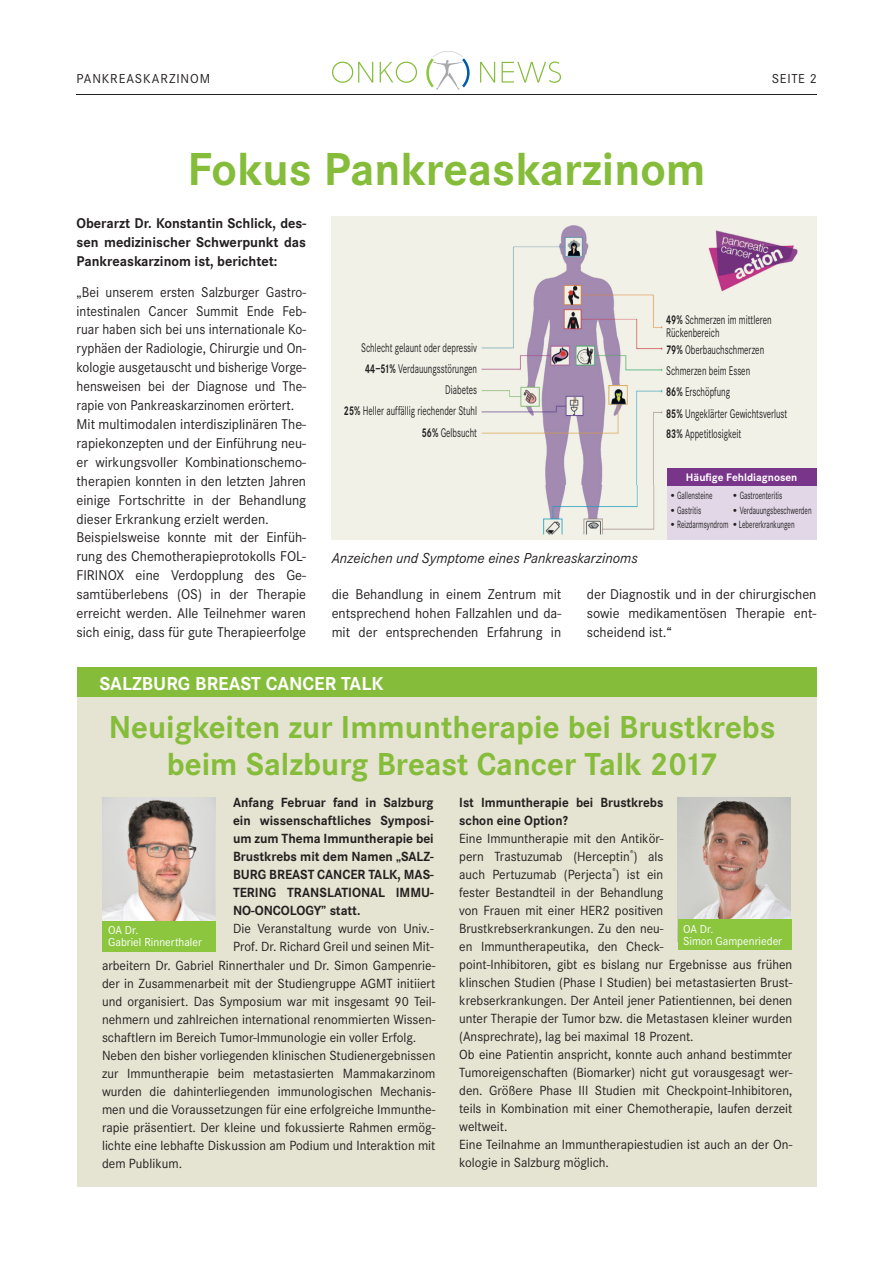
<style>
.page{position:relative;width:893px;height:1263px;background:#fff}
.page>*{position:absolute;margin:0;border:0;box-sizing:border-box;transform-origin:0 0}
.t1{font:700 48px "Corporate S";color:#85bd3b}
.t2{font:700 33px/36.8px "Corporate S";color:#85bd3b;text-align:center}
.t3{font:700 19.5px "Corporate S";color:#fff}
.t4{font:italic 15px "Corporate S";color:#231f20}
.t5{font:14.7px/18.9px "Corporate S";color:#231f20;scale:.93 1}
.t6{font:14.7px/18.9px "Corporate S";color:#231f20;text-align:justify}
.t7{font:700 14.7px/18.9px "Corporate S";color:#231f20;text-align:justify}
.t8{font:13.8px/18px "Corporate S";color:#231f20}
.t9{font:700 13.8px/18px "Corporate S";color:#231f20;text-align:justify}
.t10{font:700 13.8px/18px "Corporate S";color:#231f20;scale:.95 1}
.t11{font:13.5px "Corporate S";letter-spacing:.06em;color:#231f20}
.t12{font:13.05px/21.5px "Corporate S";color:#231f20;scale:.69 1}
.t13{font:12px/12px "Corporate S";color:#fff}
.t14{font:700 11.25px "Corporate S";color:#fff}
.t15{font:10.95px "Corporate S";color:#231f20;scale:.65 1}
.s1{font-weight:700}
.s2{font-size:10.65px}
</style>
<div class="page">
<img style="left:332px;top:217px;width:484px;height:322px">
<div style="left:77px;top:680px;width:739px;height:506px;background:#e5e3d1"></div>
<hr style="left:77px;top:94px;width:740px;height:1px;background:#231f20">
<svg style="left:332px;top:62px;width:85px;height:21px"></svg>
<svg style="left:480px;top:62px;width:81px;height:21px"></svg>
<svg style="left:426px;top:51px;width:44px;height:39px"></svg>
<div style="left:77px;top:667px;width:739px;height:30px;background:#85bd3b"></div>
<img style="left:677px;top:797px;width:114px;height:145px">
<div style="left:678px;top:919px;width:114px;height:31px;background:#8bc63e"></div>
<img style="left:102px;top:797px;width:113px;height:124px">
<div style="left:102px;top:921px;width:114px;height:30px;background:#8bc63e"></div>
<div style="left:667px;top:485px;width:149px;height:55px;background:#e1d7e7"></div>
<div style="left:667px;top:469px;width:149px;height:17px;background:#783589"></div>
<p class="t11" style="left:77px;top:71px;width:135px">PANKREASKARZINOM</p>
<p class="t11" style="left:772px;top:71px;width:47px">SEITE 2</p>
<h1 class="t1" style="left:187px;top:142px;width:520px">Fokus Pankreaskarzinom</h1>
<p class="t7" style="left:77px;top:214px;width:231px">Oberarzt Dr. Konstantin Schlick, des&shy;sen medizinischer Schwerpunkt das Pankreaskarzinom ist, berichtet:</p>
<p class="t5" style="left:77px;top:283px;width:248px">„Bei unserem ersten Salzburger Gastro&shy;intestinalen Cancer Summit Ende Feb&shy;ruar haben sich bei uns internationale Ko&shy;ryphäen der Radiologie, Chirurgie und On&shy;kologie ausgetauscht und bisherige Vorge&shy;hensweisen bei der Diagnose und The&shy;rapie von Pankreaskarzinomen erörtert.<br>Mit multimodalen interdisziplinären The&shy;rapiekonzepten und der Einführung neu&shy;er wirkungsvoller Kombinationschemo&shy;therapien konnten in den letzten Jahren einige Fortschritte in der Behandlung dieser Erkrankung erzielt werden.<br>Beispielsweise konnte mit der Einfüh&shy;rung des Chemotherapieprotokolls FOL-FIRINOX eine Verdopplung des Ge&shy;samtüberlebens (OS) in der Therapie erreicht werden. Alle Teilnehmer waren sich einig, dass für gute Therapieerfolge</p>
<h3 class="t3" style="left:99px;top:672px;width:286px">SALZBURG BREAST CANCER TALK</h3>
<p class="t12" style="left:666px;top:314px;width:154px;line-height:12.3px"><span class="s1">49%</span> Schmerzen im mittleren<br>Rückenbereich</p>
<p class="t12" style="left:666px;top:339px;width:177px"><span class="s1">79%</span> Oberbauchschmerzen<br>Schmerzen beim Essen<br><span class="s1">86%</span> Erschöpfung<br><span class="s1">85%</span> Ungeklärter Gewichtsverlust</p>
<p class="t12" style="left:666px;top:423px;width:110px"><span class="s1">83%</span> Appetitlosigkeit</p>
<p class="t12" style="left:344px;top:337px;width:195px;line-height:20.9px;text-align:right">Schlecht gelaunt oder depressiv<br><span class="s1">44–51%</span> Verdauungsstörungen<br>Diabetes<br><span class="s1">25%</span> Heller auffällig riechender Stuhl</p>
<p class="t12" style="left:422px;top:422px;width:82px"><span class="s1">56%</span> Gelbsucht</p>
<p class="t14" style="left:686px;top:471px;width:113px">Häufige Fehldiagnosen</p>
<p class="t15" style="left:669px;top:490px;width:68px"><span class="s2">•</span>Gallensteine</p>
<p class="t15" style="left:669px;top:504px;width:51px"><span class="s2">•</span>Gastritis</p>
<p class="t15" style="left:669px;top:518px;width:195px"><span class="s2">•</span>Reizdarmsyndrom <span class="s2">•</span>Lebererkrankungen</p>
<p class="t15" style="left:732px;top:490px;width:79px"><span class="s2">•</span>Gastroenteritis</p>
<p class="t15" style="left:732px;top:504px;width:125px"><span class="s2">•</span>Verdauungsbeschwerden</p>
<p class="t4" style="left:332px;top:549px;width:308px">Anzeichen und Symptome eines Pankreaskarzinoms</p>
<p class="t6" style="left:332px;top:585px;width:231px">die Behandlung in einem Zentrum mit entsprechend hohen Fallzahlen und da&shy;mit der entsprechenden Erfahrung in</p>
<p class="t6" style="left:587px;top:585px;width:231px">der Diagnostik und in der chirurgischen sowie medikamentösen Therapie ent&shy;scheidend ist.“</p>
<h2 class="t2" style="left:109px;top:709px;width:668px">Neuigkeiten zur Immuntherapie bei Brustkrebs beim Salzburg Breast Cancer Talk 2017</h2>
<p class="t9" style="left:233px;top:794px;width:202px">Anfang Februar fand in Salzburg ein wissenschaftliches Symposi&shy;um zum Thema Immuntherapie bei Brustkrebs mit dem Namen „SALZ-BURG BREAST CANCER TALK, MAS-TERING TRANSLATIONAL IMMU-NO-ONCOLOGY” statt.</p>
<p class="t8" style="left:233px;top:920px;width:202px">Die Veranstaltung wurde von Univ.-</p>
<p class="t8" style="left:233px;top:938px;width:202px">Prof. Dr. Richard Greil und seinen Mit-</p>
<p class="t8" style="left:102px;top:956px;width:335px">arbeitern Dr. Gabriel Rinnerthaler und Dr. Simon Gampenrie-</p>
<p class="t8" style="left:102px;top:974px;width:335px">der in Zusammenarbeit mit der Studiengruppe AGMT initiiert</p>
<p class="t8" style="left:102px;top:992px;width:335px">und organisiert. Das Symposium war mit insgesamt 90 Teil-</p>
<p class="t8" style="left:102px;top:1010px;width:335px">nehmern und zahlreichen international renommierten Wissen-</p>
<p class="t8" style="left:102px;top:1028px;width:316px">schaftlern im Bereich Tumor-Immunologie ein voller Erfolg.</p>
<p class="t8" style="left:102px;top:1046px;width:335px">Neben den bisher vorliegenden klinischen Studienergebnissen</p>
<p class="t8" style="left:102px;top:1064px;width:335px">zur Immuntherapie beim metastasierten Mammakarzinom</p>
<p class="t8" style="left:102px;top:1082px;width:335px">wurden die dahinterliegenden immunologischen Mechanis-</p>
<p class="t8" style="left:102px;top:1100px;width:335px">men und die Voraussetzungen für eine erfolgreiche Immunthe-</p>
<p class="t8" style="left:102px;top:1118px;width:335px">rapie präsentiert. Der kleine und fokussierte Rahmen ermög-</p>
<p class="t8" style="left:102px;top:1136px;width:335px">lichte eine lebhafte Diskussion am Podium und Interaktion mit</p>
<p class="t8" style="left:102px;top:1154px;width:82px">dem Publikum.</p>
<p class="t10" style="left:459px;top:794px;width:216px">Ist Immuntherapie bei Brustkrebs schon eine Option?</p>
<p class="t8" style="left:459px;top:830px;width:206px;text-align:justify">Eine Immuntherapie mit den Antikör&shy;pern Trastuzumab (Herceptin<sup>®</sup>) als auch Pertuzumab (Perjecta<sup>®</sup>) ist ein fester Bestandteil in der Behandlung von Frauen mit einer HER2 positiven Brustkrebserkrankungen. Zu den neu&shy;en Immuntherapeutika, den Check-</p>
<p class="t13" style="left:683px;top:923px;width:100px">OA Dr.<br>Simon Gampenrieder</p>
<p class="t13" style="left:108px;top:924px;width:95px">OA Dr.<br>Gabriel Rinnerthaler</p>
<p class="t8" style="left:459px;top:955px;width:335px">point-Inhibitoren, gibt es bislang nur Ergebnisse aus frühen klinschen Studien (Phase I Studien) bei metastasierten Brust&shy;krebserkrankungen. Der Anteil jener Patientiennen, bei denen unter Therapie der Tumor bzw. die Metastasen kleiner wurden (Ansprechrate), lag bei maximal 18 Prozent.<br>Ob eine Patientin anspricht, konnte auch anhand bestimmter Tumoreigenschaften (Biomarker) nicht gut vorausgesagt wer&shy;den. Größere Phase III Studien mit Checkpoint-Inhibitoren, teils in Kombination mit einer Chemotherapie, laufen derzeit weltweit.<br>Eine Teilnahme an Immuntherapiestudien ist auch an der On&shy;kologie in Salzburg möglich.</p>
</div>
